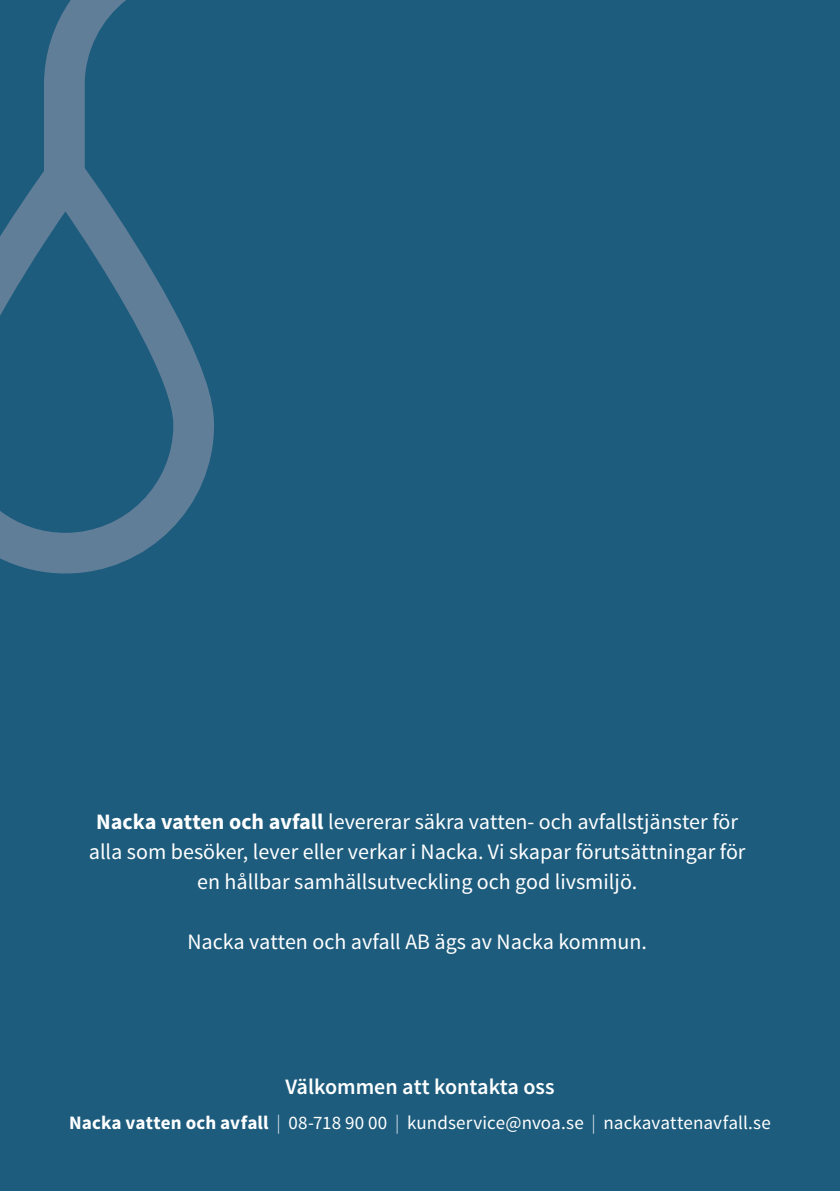
<style>
.page{position:relative;width:840px;height:1191px;background:#fff}
.page>*{position:absolute;margin:0;border:0;box-sizing:border-box;transform-origin:0 0}
.t1{font:22px/30px "Source Sans Pro";color:#fff;text-align:center}
.t2{font:600 22px "Source Sans Pro";color:#fff}
.t3{font:19px "Source Sans Pro";letter-spacing:.005em;color:#fff}
.s1{font-weight:700}
.s2{font-weight:300}
</style>
<div class="page">
<div style="left:0;top:0;width:839px;height:1191px;background:#1d5c7d"></div>
<svg style="left:0;top:0;width:214px;height:573px"></svg>
<p class="t1" style="left:89px;top:807px;width:658px"><span class="s1">Nacka vatten och avfall</span> levererar säkra vatten- och avfallstjänster för alla som besöker, lever eller verkar i Nacka. Vi skapar förutsättningar för en hållbar samhällsutveckling och god livsmiljö.</p>
<p class="t1" style="left:187px;top:927px;width:461px">Nacka vatten och avfall AB ägs av Nacka kommun.</p>
<p class="t2" style="left:285px;top:1072px;width:270px">Välkommen att kontakta oss</p>
<p class="t3" style="left:69px;top:1110px;width:702px"><span class="s1">Nacka vatten och avfall</span> <span class="s2">|</span> 08-718 90 00 <span class="s2">|</span> kundservice@nvoa.se <span class="s2">|</span> nackavattenavfall.se</p>
</div>
